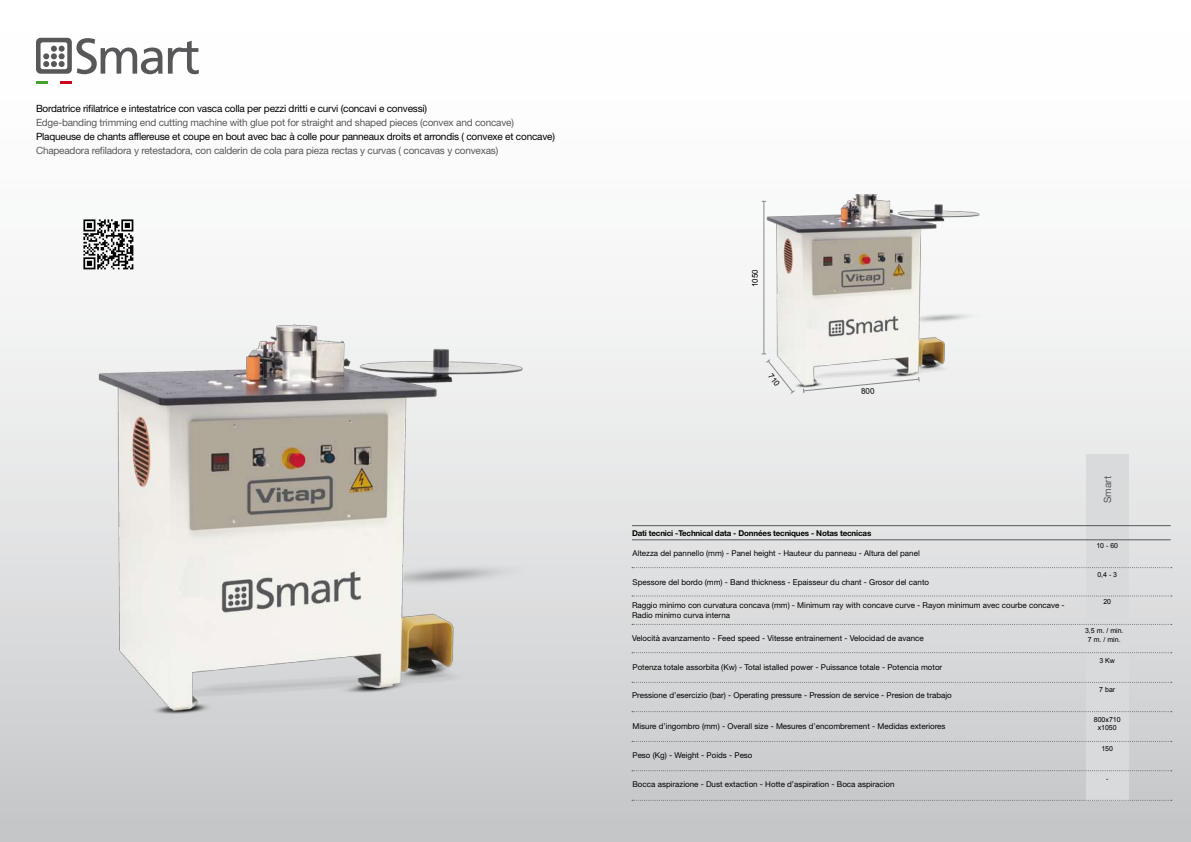
<style>
.page{position:relative;width:1191px;height:842px;background:#fff}
.page>*{position:absolute;margin:0;border:0;box-sizing:border-box;transform-origin:0 0}
.t1{font:50px "Frutiger";letter-spacing:-.05em;color:#58585a}
.t2{font:10px "Helvetica Neue";letter-spacing:-.02em;color:#58585a}
.t3{font:10px "Helvetica Neue";letter-spacing:-.02em;color:#000}
.t4{font:8px/9.6px "Helvetica Neue";color:#000}
.t5{font:700 8px "Helvetica Neue";letter-spacing:-.02em;color:#000}
.t6{font:8px "Arial";color:#000}
.t7{font:7px/8.4px "Arial";color:#000;text-align:center}
</style>
<div class="page">
<div style="left:0;top:0;width:595px;height:842px;background:linear-gradient(to bottom,#fff,#cacbcc)"></div>
<div style="left:595px;top:0;width:596px;height:842px;background:linear-gradient(to bottom,#fff,#c9cacc)"></div>
<img style="left:61px;top:298px;width:478px;height:439px">
<svg style="left:36px;top:38px;width:36px;height:36px"></svg>
<svg style="left:36px;top:81px;width:36px;height:2px"></svg>
<div style="left:1086px;top:454px;width:42px;height:346px;background:#d9dadb"></div>
<hr style="left:632px;top:539px;width:538px;height:1px;background:#58585a">
<svg style="left:632px;top:567px;width:539px;height:1px"></svg>
<svg style="left:632px;top:595px;width:539px;height:1px"></svg>
<svg style="left:632px;top:624px;width:539px;height:1px"></svg>
<svg style="left:632px;top:652px;width:539px;height:1px"></svg>
<hr style="left:632px;top:525px;width:538px;height:1px;background:#58585a">
<svg style="left:632px;top:682px;width:539px;height:1px"></svg>
<svg style="left:632px;top:711px;width:539px;height:1px"></svg>
<svg style="left:632px;top:741px;width:539px;height:1px"></svg>
<svg style="left:632px;top:770px;width:539px;height:1px"></svg>
<svg style="left:632px;top:800px;width:539px;height:1px"></svg>
<img style="left:748px;top:194px;width:233px;height:204px">
<hr style="left:763px;top:201px;width:1px;height:153px;background:#87888a">
<img style="left:76px;top:212px;width:66px;height:66px">
<svg style="left:761px;top:353px;width:35px;height:42px"></svg>
<svg style="left:802px;top:376px;width:118px;height:18px"></svg>
<h1 class="t1" style="left:74px;top:27px;width:128px">Smart</h1>
<p class="t3" style="left:36px;top:103px;width:392px">Bordatrice rifilatrice e intestatrice con vasca colla per pezzi dritti e curvi (concavi e convessi)</p>
<p class="t2" style="left:36px;top:117px;width:479px">Edge-banding trimming end cutting machine with glue pot for straight and shaped pieces (convex and concave)</p>
<p class="t3" style="left:36px;top:131px;width:520px">Plaqueuse de chants afflereuse et coupe en bout avec bac à colle pour panneaux droits et arrondis ( convexe et concave)</p>
<p class="t2" style="left:36px;top:145px;width:464px">Chapeadora refiladora y retestadora, con calderin de cola para pieza rectas y curvas ( concavas y convexas)</p>
<p class="t6" style="left:749px;top:287px;width:19px;rotate:-90deg">1050</p>
<p class="t5" style="left:632px;top:528px;width:241px">Dati tecnici -Technical data - Données tecniques - Notas tecnicas</p>
<p class="t4" style="left:632px;top:548px;width:289px">Altezza del pannello (mm) - Panel height - Hauteur du panneau - Altura del panel</p>
<p class="t4" style="left:632px;top:577px;width:298px">Spessore del bordo (mm) - Band thickness - Epaisseur du chant - Grosor del canto</p>
<p class="t4" style="left:632px;top:600px;width:434px">Raggio minimo con curvatura concava (mm) - Minimum ray with concave curve - Rayon minimum avec courbe concave -<br>Radio minimo curva interna</p>
<p class="t4" style="left:632px;top:633px;width:293px">Velocità avanzamento - Feed speed - Vitesse entrainement - Velocidad de avance</p>
<p class="t4" style="left:632px;top:663px;width:311px">Potenza totale assorbita (Kw) - Total istalled power - Puissance totale - Potencia motor</p>
<p class="t4" style="left:632px;top:690px;width:321px">Pressione d’esercizio (bar) - Operating pressure - Pression de service - Presion de trabajo</p>
<p class="t4" style="left:632px;top:721px;width:314px">Misure d’ingombro (mm) - Overall size - Mesures d’encombrement - Medidas exteriores</p>
<p class="t4" style="left:632px;top:750px;width:121px">Peso (Kg) - Weight - Poids - Peso</p>
<p class="t4" style="left:632px;top:780px;width:264px">Bocca aspirazione - Dust extaction - Hotte d’aspiration - Boca aspiracion</p>
<p class="t2" style="left:1101px;top:503px;width:28px;rotate:-90deg">Smart</p>
<p class="t7" style="left:1096px;top:541px;width:23px">10 - 60</p>
<p class="t7" style="left:1097px;top:570px;width:21px">0,4 - 3</p>
<p class="t7" style="left:1103px;top:598px;width:9px">20</p>
<p class="t7" style="left:1085px;top:627px;width:40px">3,5 m. / min.<br>7 m. / min.</p>
<p class="t7" style="left:1099px;top:656px;width:17px">3 Kw</p>
<p class="t7" style="left:1099px;top:686px;width:17px">7 bar</p>
<p class="t7" style="left:1093px;top:715px;width:28px">800x710 x1050</p>
<p class="t7" style="left:1101px;top:745px;width:13px">150</p>
<p class="t7" style="left:1106px;top:774px;width:4px">-</p>
</div>
